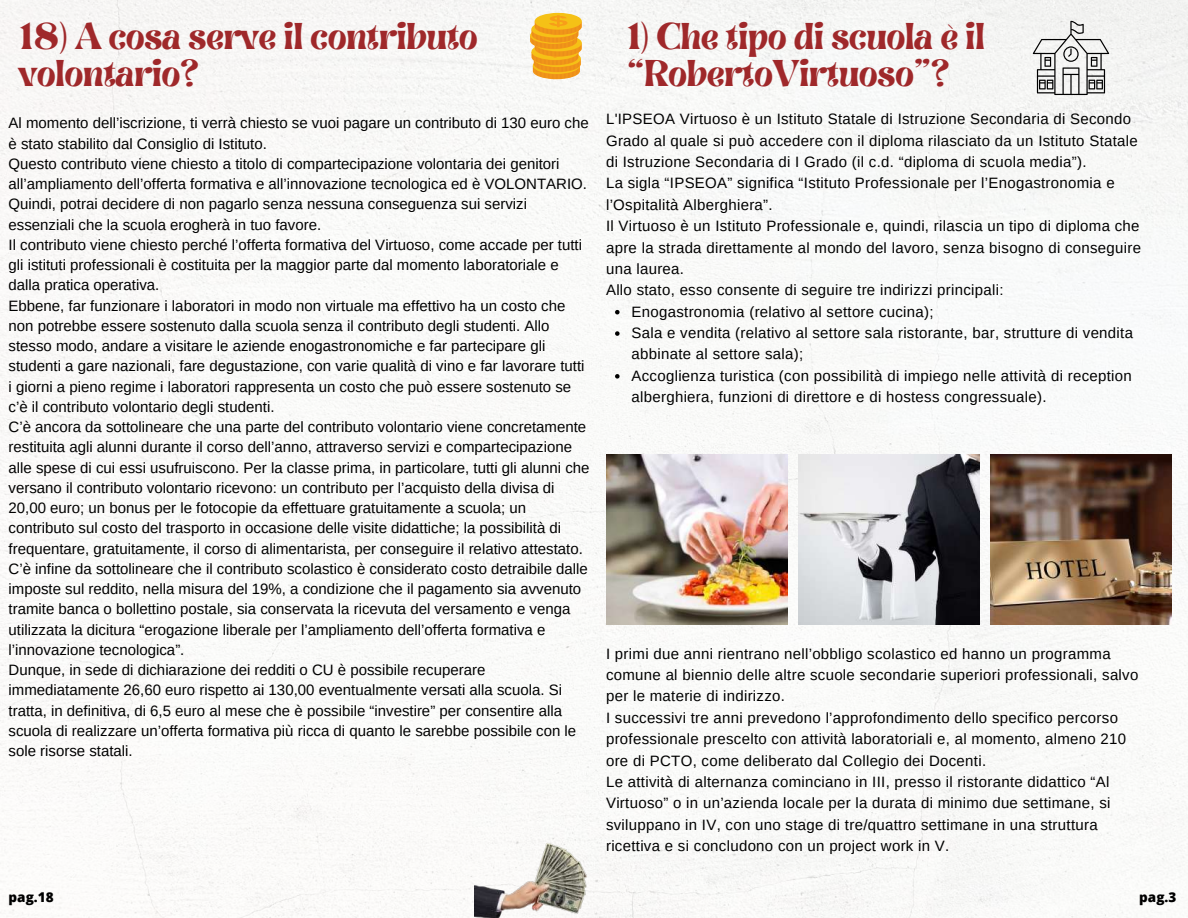
<style>
.page{position:relative;width:1188px;height:918px;background:#fff}
.page>*{position:absolute;margin:0;border:0;box-sizing:border-box;transform-origin:0 0}
.t1{font:30px/37.2px "Brasika Display";color:#9f282a}
.t2{font:15px/20.2px "Arimo";color:#000}
.t3{font:15px/21.3px "Arimo";letter-spacing:.02em;color:#000}
.t4{font:800 13.5px "Open Sans";color:#000}
</style>
<div class="page">
<img style="left:0;top:0;width:1188px;height:918px">
<svg style="left:615px;top:310px;width:5px;height:4px"></svg>
<svg style="left:615px;top:331px;width:5px;height:5px"></svg>
<svg style="left:615px;top:374px;width:5px;height:5px"></svg>
<img style="left:606px;top:455px;width:181px;height:169px">
<img style="left:798px;top:455px;width:182px;height:169px">
<img style="left:991px;top:455px;width:181px;height:169px">
<img style="left:474px;top:843px;width:113px;height:75px">
<div style="left:535px;top:13px;width:47px;height:17px;background:#f5c116;border-radius:50%"></div>
<svg style="left:530px;top:15px;width:52px;height:64px"></svg>
<svg style="left:1033px;top:21px;width:76px;height:74px"></svg>
<h1 class="t1" style="left:20px;top:19px;width:460px">18) A cosa serve il contributo volontario?</h1>
<p class="t2" style="left:9px;top:113px;width:582px">Al momento dell’iscrizione, ti verrà chiesto se vuoi pagare un contributo di 130 euro che è stato stabilito dal Consiglio di Istituto.<br>Questo contributo viene chiesto a titolo di compartecipazione volontaria dei genitori all’ampliamento dell’offerta formativa e all’innovazione tecnologica ed è VOLONTARIO.<br>Quindi, potrai decidere di non pagarlo senza nessuna conseguenza sui servizi essenziali che la scuola erogherà in tuo favore.<br>Il contributo viene chiesto perché l’offerta formativa del Virtuoso, come accade per tutti gli istituti professionali è costituita per la maggior parte dal momento laboratoriale e dalla pratica operativa.<br>Ebbene, far funzionare i laboratori in modo non virtuale ma effettivo ha un costo che non potrebbe essere sostenuto dalla scuola senza il contributo degli studenti. Allo stesso modo, andare a visitare le aziende enogastronomiche e far partecipare gli studenti a gare nazionali, fare degustazione, con varie qualità di vino e far lavorare tutti i giorni a pieno regime i laboratori rappresenta un costo che può essere sostenuto se c’è il contributo volontario degli studenti.<br>C’è ancora da sottolineare che una parte del contributo volontario viene concretamente restituita agli alunni durante il corso dell’anno, attraverso servizi e compartecipazione alle spese di cui essi usufruiscono. Per la classe prima, in particolare, tutti gli alunni che versano il contributo volontario ricevono: un contributo per l’acquisto della divisa di 20,00 euro; un bonus per le fotocopie da effettuare gratuitamente a scuola; un contributo sul costo del trasporto in occasione delle visite didattiche; la possibilità di frequentare, gratuitamente, il corso di alimentarista, per conseguire il relativo attestato.<br>C’è infine da sottolineare che il contributo scolastico è considerato costo detraibile dalle imposte sul reddito, nella misura del 19%, a condizione che il pagamento sia avvenuto tramite banca o bollettino postale, sia conservata la ricevuta del versamento e venga utilizzata la dicitura “erogazione liberale per l’ampliamento dell’offerta formativa e l’innovazione tecnologica”.<br>Dunque, in sede di dichiarazione dei redditi o CU è possibile recuperare immediatamente 26,60 euro rispetto ai 130,00 eventualmente versati alla scuola. Si tratta, in definitiva, di 6,5 euro al mese che è possibile “investire” per consentire alla scuola di realizzare un’offerta formativa più ricca di quanto le sarebbe possibile con le sole risorse statali.</p>
<h1 class="t1" style="left:627px;top:19px;width:359px">1) Che tipo di scuola è il “RobertoVirtuoso”?</h1>
<p class="t3" style="left:606px;top:108px;width:537px">L'IPSEOA Virtuoso è un Istituto Statale di Istruzione Secondaria di Secondo Grado al quale si può accedere con il diploma rilasciato da un Istituto Statale di Istruzione Secondaria di I Grado (il c.d. “diploma di scuola media”).<br>La sigla “IPSEOA” significa “Istituto Professionale per l’Enogastronomia e l’Ospitalità Alberghiera”.<br>Il Virtuoso è un Istituto Professionale e, quindi, rilascia un tipo di diploma che apre la strada direttamente al mondo del lavoro, senza bisogno di conseguire una laurea.<br>Allo stato, esso consente di seguire tre indirizzi principali:</p>
<p class="t3" style="left:632px;top:301px;width:503px">Enogastronomia (relativo al settore cucina);<br>Sala e vendita (relativo al settore sala ristorante, bar, strutture di vendita abbinate al settore sala);<br>Accoglienza turistica (con possibilità di impiego nelle attività di reception alberghiera, funzioni di direttore e di hostess congressuale).</p>
<p class="t3" style="left:606px;top:643px;width:534px">I primi due anni rientrano nell’obbligo scolastico ed hanno un programma comune al biennio delle altre scuole secondarie superiori professionali, salvo per le materie di indirizzo.<br>I successivi tre anni prevedono l’approfondimento dello specifico percorso professionale prescelto con attività laboratoriali e, al momento, almeno 210 ore di PCTO, come deliberato dal Collegio dei Docenti.<br>Le attività di alternanza cominciano in III, presso il ristorante didattico “Al Virtuoso” o in un’azienda locale per la durata di minimo due settimane, si sviluppano in IV, con uno stage di tre/quattro settimane in una struttura ricettiva e si concludono con un project work in V.</p>
<p class="t4" style="left:9px;top:887px;width:46px">pag.18</p>
<p class="t4" style="left:1139px;top:887px;width:39px">pag.3</p>
</div>
